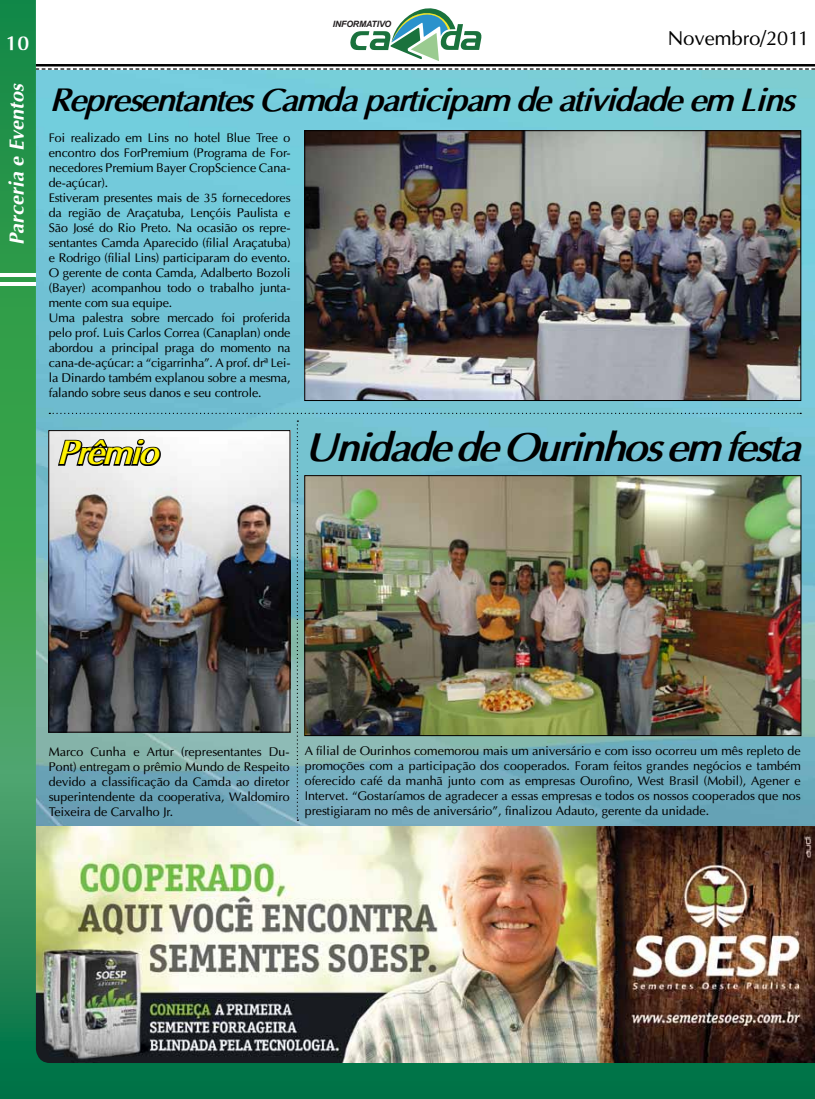
<style>
.page{position:relative;width:815px;height:1099px;background:#fff}
.page>*{position:absolute;margin:0;border:0;box-sizing:border-box;transform-origin:0 0}
.t1{font:italic 700 40px "Optima";color:#000}
.t2{font:italic 700 33.75px "Optima";color:#fff200}
.t3{font:italic 700 32.5px "Optima";color:#000}
.t4{font:italic 700 20px "Optimum";letter-spacing:-.005em;color:#fff}
.t5{font:20px "Optima";color:#000}
.t6{font:700 20px "Optima";color:#fff}
.t7{font:12.5px/15px "Optima";letter-spacing:-.01em;color:#000;text-align:justify}
.t8{font:italic 700 8.75px "Arial";letter-spacing:-.02em;color:#231f20}
</style>
<div class="page">
<img style="left:0;top:0;width:815px;height:1098px">
<hr style="left:0;top:273px;width:36px;height:4px;background:#fff">
<hr style="left:0;top:282px;width:36px;height:3px;background:#fff">
<svg style="left:49px;top:413px;width:752px;height:1px"></svg>
<img style="left:307px;top:132px;width:492px;height:266px">
<div style="left:305px;top:130px;width:496px;height:270px;border:1px solid #000"></div>
<img style="left:51px;top:432px;width:237px;height:298px">
<div style="left:49px;top:430px;width:241px;height:302px;border:1px solid #000"></div>
<img style="left:307px;top:477px;width:492px;height:256px">
<div style="left:305px;top:475px;width:496px;height:260px;border:1px solid #000"></div>
<svg style="left:297px;top:420px;width:1px;height:400px"></svg>
<svg style="left:56px;top:428px;width:106px;height:51px"></svg>
<p class="t8" style="left:333px;top:18px;width:60px">INFORMATIVO</p>
<h3 class="t5" style="left:668px;top:26px;width:143px">Novembro/2011</h3>
<h3 class="t6" style="left:5px;top:31px;width:25px">10</h3>
<h3 class="t4" style="left:4px;top:245px;width:162px;rotate:-90deg">Parceria e Eventos</h3>
<h3 class="t3" style="left:50px;top:80px;width:757px">RepresentantesCamdaparticipam deatividadeem Lins</h3>
<p class="t7" style="left:49px;top:130px;width:243px;text-align:left">Foi realizado em Lins no hotel Blue Tree o encontro dos ForPremium (Programa de For&shy;necedores Premium Bayer CropScience Cana&shy;de-açúcar).<br>Estiveram presentes mais de 35 fornecedores da região de Araçatuba, Lençóis Paulista e São José do Rio Preto. Na ocasião os repre&shy;sentantes Camda Aparecido (filial Araçatuba) e Rodrigo (filial Lins) participaram do evento.<br>O gerente de conta Camda, Adalberto Bozoli (Bayer) acompanhou todo o trabalho junta&shy;mente com sua equipe.<br>Uma palestra sobre mercado foi proferida pelo prof. Luis Carlos Correa (Canaplan) onde abordou a principal praga do momento na cana-de-açúcar: a “cigarrinha”. A prof. drª Lei&shy;la Dinardo também explanou sobre a mesma, falando sobre seus danos e seu controle.</p>
<h3 class="t4" style="left:4px;top:253px;width:82px;rotate:-90deg">Parcerias</h3>
<h2 class="t2" style="left:57px;top:432px;width:114px">Prêmio</h2>
<h1 class="t1" style="left:305px;top:423px;width:511px">UnidadedeOurinhosem festa</h1>
<p class="t7" style="left:49px;top:743px;width:242px">Marco Cunha e Artur (representantes Du-Pont) entregam o prêmio Mundo de Respeito devido a classificação da Camda ao diretor superintendente da cooperativa, Waldomiro Teixeira de Carvalho Jr.</p>
<p class="t7" style="left:305px;top:743px;width:498px">A filial de Ourinhos comemorou mais um aniversário e com isso ocorreu um mês repleto de promoções com a participação dos cooperados. Foram feitos grandes negócios e também oferecido café da manhã junto com as empresas Ourofino, West Brasil (Mobil), Agener e Intervet. “Gostaríamos de agradecer a essas empresas e todos os nossos cooperados que nos prestigiaram no mês de aniversário”, finalizou Adauto, gerente da unidade.</p>
</div>
